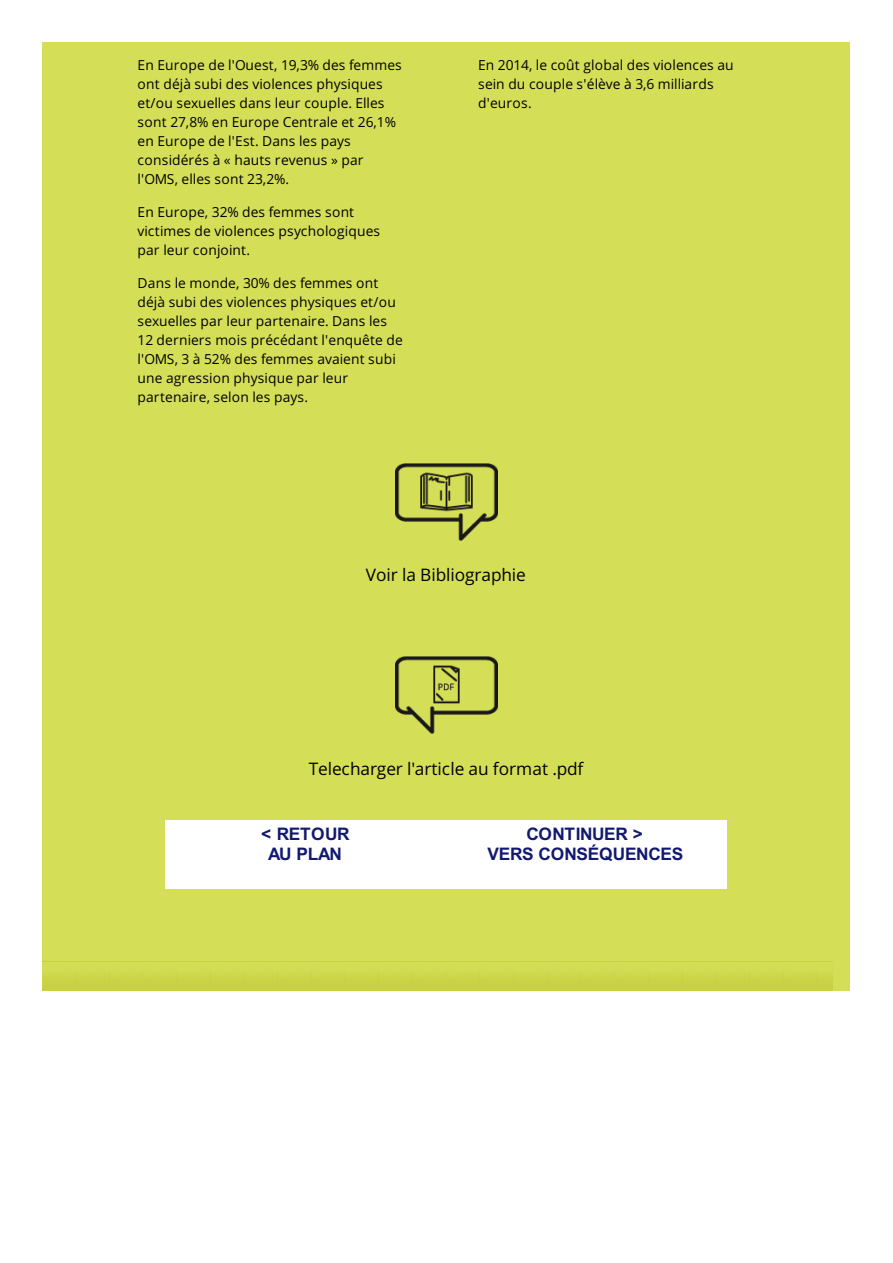
<style>
.page{position:relative;width:893px;height:1263px;background:#fff}
.page>*{position:absolute;margin:0;border:0;box-sizing:border-box;transform-origin:0 0}
.t1{font:17.25px "Open Sans";color:#000}
.t2{font:700 17.25px/19.8px "Arial";letter-spacing:-.01em;color:#121970;text-align:center}
.t3{font:13.8px/19px "Open Sans";letter-spacing:.015em;color:#000}
</style>
<div class="page">
<div style="left:42px;top:42px;width:807px;height:949px;background:#d4df57"></div>
<div style="left:165px;top:821px;width:562px;height:68px;background:#fff"></div>
<img style="left:395px;top:463px;width:102px;height:77px">
<img style="left:395px;top:657px;width:102px;height:76px">
<div style="left:42px;top:962px;width:790px;height:29px;background:#cdd64a"></div>
<p class="t3" style="left:137px;top:55px;width:265px">En Europe de l'Ouest, 19,3% des femmes ont déjà subi des violences physiques et/ou sexuelles dans leur couple. Elles sont 27,8% en Europe Centrale et 26,1% en Europe de l'Est. Dans les pays considérés à « hauts revenus » par l'OMS, elles sont 23,2%.</p>
<p class="t3" style="left:137px;top:202px;width:244px">En Europe, 32% des femmes sont victimes de violences psychologiques par leur conjoint.</p>
<p class="t3" style="left:137px;top:273px;width:267px">Dans le monde, 30% des femmes ont déjà subi des violences physiques et/ou sexuelles par leur partenaire. Dans les 12 derniers mois précédant l'enquête de l'OMS, 3 à 52% des femmes avaient subi une agression physique par leur partenaire, selon les pays.</p>
<p class="t3" style="left:478px;top:55px;width:257px">En 2014, le coût global des violences au sein du couple s'élève à 3,6 milliards d'euros.</p>
<p class="t1" style="left:366px;top:563px;width:161px">Voir la Bibliographie</p>
<p class="t1" style="left:309px;top:757px;width:276px">Telecharger l'article au format .pdf</p>
<p class="t2" style="left:261px;top:824px;width:90px">&lt; RETOUR<br>AU PLAN</p>
<p class="t2" style="left:487px;top:824px;width:197px">CONTINUER &gt;<br>VERS CONSÉQUENCES</p>
</div>
